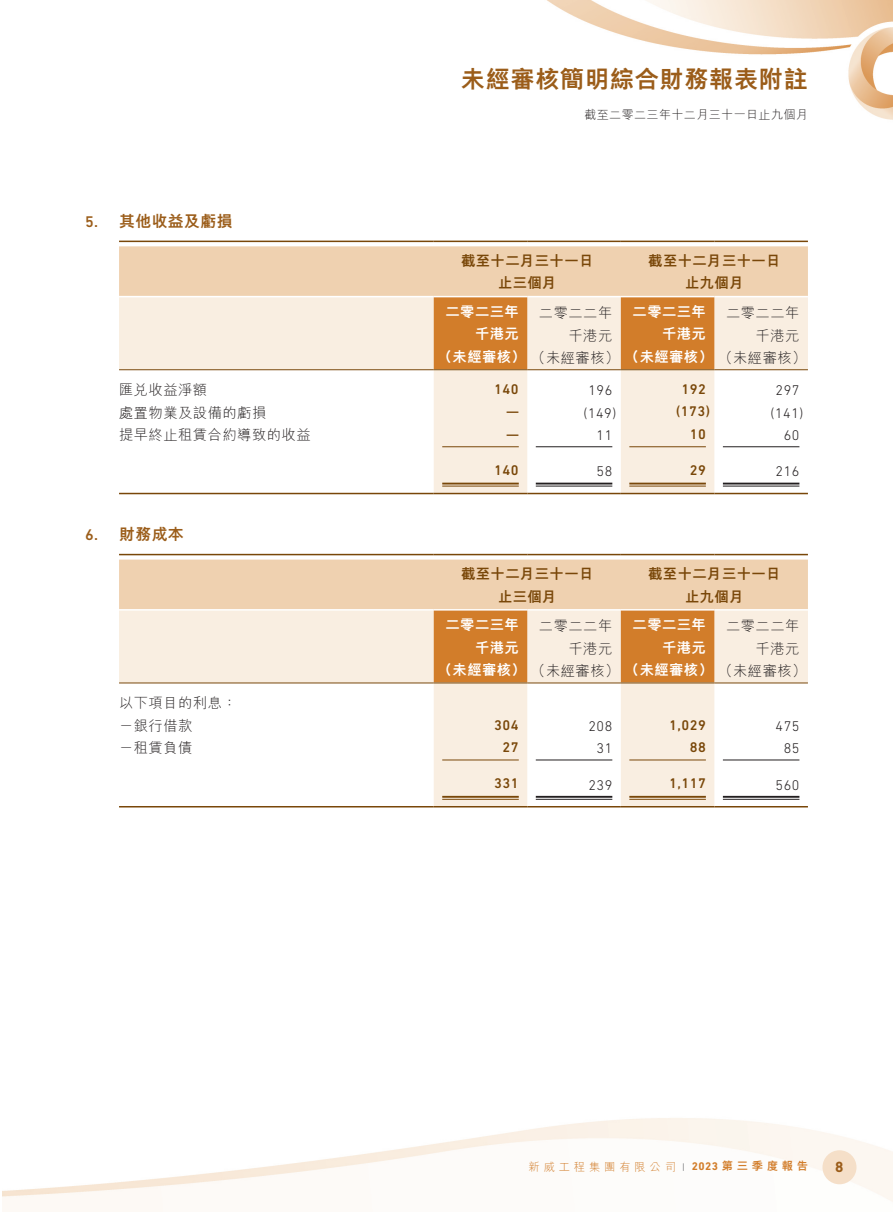
<style>
.page{position:relative;width:893px;height:1212px;background:#fff}
.page>*{position:absolute;margin:0;border:0;box-sizing:border-box;transform-origin:0 0}
.t1{font:800 24px "M Hei HK";letter-spacing:.035em;color:#9b5d1a}
._3__標題{font:800 15.75px "M Hei HK";letter-spacing:.035em;color:#9b5d1a}
.t2{font:700 15px "DIN Next LT Pro";color:#9b5d1a}
._1__內文{font:800 14.25px "M Hei HK";letter-spacing:.035em;color:#fff}
._1__內文-2{font:300 14.25px "M Hei HK";letter-spacing:.035em;color:#231f20}
._1__內文-3{font:800 14.25px "M Hei HK";letter-spacing:.035em;color:#794709}
._1__內文-4{font:300 14.25px "DIN Next LT Pro";letter-spacing:.035em;color:#231f20}
._1__內文-5{font:500 14.25px "DIN Next LT Pro";letter-spacing:.035em;color:#794709}
.t3{font:300 12px "M Hei HK";letter-spacing:.035em;color:#231f20}
.t4{font:300 11.25px "M Hei HK";letter-spacing:.345em;color:#d27d2a}
.s1{font-family:"DIN Next LT Pro";font-weight:500}
.s2{font-weight:300;color:#231f20}
.s3{font-weight:800;font-size:7.5px;color:#6c6d70}
.s4{font-family:"DIN Next LT Pro";font-weight:700}
.s5{font-weight:800}
</style>
<div class="page">
<img style="left:2px;top:0;width:891px;height:1202px">
<div style="left:822px;top:1150px;width:34px;height:34px;background:#f5dfc8;border-radius:50%"></div>
<svg style="left:119px;top:246px;width:689px;height:247px"></svg>
<hr style="left:119px;top:296px;width:315px;height:1px;background:#fff">
<hr style="left:434px;top:296px;width:93px;height:1px;background:#fff">
<hr style="left:527px;top:296px;width:94px;height:1px;background:#fff">
<hr style="left:621px;top:296px;width:93px;height:1px;background:#fff">
<hr style="left:714px;top:296px;width:94px;height:1px;background:#fff">
<hr style="left:119px;top:241px;width:315px;height:1px;background:#794709">
<hr style="left:434px;top:241px;width:93px;height:1px;background:#794709">
<hr style="left:527px;top:241px;width:94px;height:1px;background:#794709">
<hr style="left:621px;top:241px;width:93px;height:1px;background:#794709">
<hr style="left:714px;top:241px;width:94px;height:1px;background:#794709">
<hr style="left:119px;top:369px;width:315px;height:1px;background:#794709">
<hr style="left:434px;top:369px;width:93px;height:1px;background:#794709">
<hr style="left:527px;top:369px;width:94px;height:1px;background:#794709">
<hr style="left:621px;top:369px;width:93px;height:1px;background:#794709">
<hr style="left:714px;top:369px;width:94px;height:1px;background:#794709">
<hr style="left:442px;top:446px;width:77px;height:1px;background:#794709">
<hr style="left:536px;top:446px;width:76px;height:1px;background:#231f20">
<hr style="left:629px;top:446px;width:77px;height:1px;background:#794709">
<hr style="left:723px;top:446px;width:76px;height:1px;background:#231f20">
<hr style="left:442px;top:483px;width:77px;height:1px;background:#794709">
<hr style="left:442px;top:486px;width:77px;height:1px;background:#794709">
<hr style="left:536px;top:483px;width:76px;height:1px;background:#231f20">
<hr style="left:536px;top:486px;width:76px;height:1px;background:#231f20">
<hr style="left:629px;top:483px;width:77px;height:1px;background:#794709">
<hr style="left:629px;top:486px;width:77px;height:1px;background:#794709">
<hr style="left:723px;top:483px;width:76px;height:1px;background:#231f20">
<hr style="left:723px;top:486px;width:76px;height:1px;background:#231f20">
<hr style="left:119px;top:493px;width:315px;height:1px;background:#794709">
<hr style="left:434px;top:493px;width:93px;height:1px;background:#794709">
<hr style="left:527px;top:493px;width:94px;height:1px;background:#794709">
<hr style="left:621px;top:493px;width:93px;height:1px;background:#794709">
<hr style="left:714px;top:493px;width:94px;height:1px;background:#794709">
<svg style="left:119px;top:559px;width:689px;height:247px"></svg>
<hr style="left:119px;top:609px;width:315px;height:1px;background:#fff">
<hr style="left:434px;top:609px;width:93px;height:1px;background:#fff">
<hr style="left:527px;top:609px;width:94px;height:1px;background:#fff">
<hr style="left:621px;top:609px;width:93px;height:1px;background:#fff">
<hr style="left:714px;top:609px;width:94px;height:1px;background:#fff">
<hr style="left:119px;top:554px;width:315px;height:1px;background:#794709">
<hr style="left:434px;top:554px;width:93px;height:1px;background:#794709">
<hr style="left:527px;top:554px;width:94px;height:1px;background:#794709">
<hr style="left:621px;top:554px;width:93px;height:1px;background:#794709">
<hr style="left:714px;top:554px;width:94px;height:1px;background:#794709">
<hr style="left:119px;top:682px;width:315px;height:1px;background:#794709">
<hr style="left:434px;top:682px;width:93px;height:1px;background:#794709">
<hr style="left:527px;top:682px;width:94px;height:1px;background:#794709">
<hr style="left:621px;top:682px;width:93px;height:1px;background:#794709">
<hr style="left:714px;top:682px;width:94px;height:1px;background:#794709">
<hr style="left:442px;top:759px;width:77px;height:1px;background:#794709">
<hr style="left:536px;top:759px;width:76px;height:1px;background:#231f20">
<hr style="left:629px;top:759px;width:77px;height:1px;background:#794709">
<hr style="left:723px;top:759px;width:76px;height:1px;background:#231f20">
<hr style="left:442px;top:796px;width:77px;height:2px;background:#794709">
<hr style="left:442px;top:799px;width:77px;height:1px;background:#794709">
<hr style="left:536px;top:796px;width:76px;height:2px;background:#231f20">
<hr style="left:536px;top:799px;width:76px;height:1px;background:#231f20">
<hr style="left:629px;top:796px;width:77px;height:2px;background:#794709">
<hr style="left:629px;top:799px;width:77px;height:1px;background:#794709">
<hr style="left:723px;top:796px;width:76px;height:2px;background:#231f20">
<hr style="left:723px;top:799px;width:76px;height:1px;background:#231f20">
<hr style="left:119px;top:806px;width:315px;height:1px;background:#794709">
<hr style="left:434px;top:806px;width:93px;height:1px;background:#794709">
<hr style="left:527px;top:806px;width:94px;height:1px;background:#794709">
<hr style="left:621px;top:806px;width:93px;height:1px;background:#794709">
<hr style="left:714px;top:806px;width:94px;height:1px;background:#794709">
<p class="_3__標題" style="left:85px;top:213px;width:149px"><span class="s1">5.</span> 其他收益及虧損</p>
<h1 class="t1" style="left:461px;top:67px;width:348px">未經審核簡明綜合財務報表附註</h1>
<p class="t3" style="left:584px;top:108px;width:225px">截至二零二三年十二月三十一日止九個月</p>
<p class="_1__內文-3" style="left:461px;top:253px;width:134px">截至十二月三十一日</p>
<p class="_1__內文-3" style="left:498px;top:276px;width:60px">止三個月</p>
<p class="_1__內文-3" style="left:648px;top:253px;width:134px">截至十二月三十一日</p>
<p class="_1__內文-3" style="left:685px;top:276px;width:60px">止九個月</p>
<p class="_1__內文" style="left:445px;top:304px;width:75px">二零二三年</p>
<p class="_1__內文-2" style="left:539px;top:305px;width:75px">二零二二年</p>
<p class="_1__內文" style="left:633px;top:304px;width:75px">二零二三年</p>
<p class="_1__內文-2" style="left:726px;top:305px;width:75px">二零二二年</p>
<p class="_1__內文" style="left:475px;top:327px;width:45px">千港元</p>
<p class="_1__內文-2" style="left:568px;top:328px;width:45px">千港元</p>
<p class="_1__內文" style="left:662px;top:327px;width:45px">千港元</p>
<p class="_1__內文-2" style="left:756px;top:328px;width:45px">千港元</p>
<p class="_1__內文" style="left:438px;top:349px;width:370px">（未經審核）<span class="s2">（未經審核）</span>（未經審核）<span class="s2">（未經審核）</span></p>
<p class="_1__內文-2" style="left:119px;top:383px;width:90px">匯兌收益淨額</p>
<p class="_1__內文-5" style="left:494px;top:381px;width:26px">140</p>
<p class="_1__內文-4" style="left:588px;top:382px;width:25px">196</p>
<p class="_1__內文-5" style="left:681px;top:381px;width:26px">192</p>
<p class="_1__內文-4" style="left:776px;top:382px;width:25px">297</p>
<p class="_1__內文-2" style="left:119px;top:405px;width:149px">處置物業及設備的虧損</p>
<p class="_1__內文-5" style="left:506px;top:403px;width:14px">—</p>
<p class="_1__內文-4" style="left:584px;top:404px;width:34px">(149)</p>
<p class="_1__內文-5" style="left:676px;top:403px;width:35px">(173)</p>
<p class="_1__內文-4" style="left:771px;top:404px;width:34px">(141)</p>
<p class="_1__內文-2" style="left:119px;top:428px;width:193px">提早終止租賃合約導致的收益</p>
<p class="_1__內文-5" style="left:506px;top:426px;width:14px">—</p>
<p class="_1__內文-4" style="left:597px;top:427px;width:17px">11</p>
<p class="_1__內文-5" style="left:690px;top:426px;width:18px">10</p>
<p class="_1__內文-4" style="left:784px;top:427px;width:17px">60</p>
<p class="_1__內文-5" style="left:494px;top:462px;width:26px">140</p>
<p class="_1__內文-4" style="left:597px;top:463px;width:17px">58</p>
<p class="_1__內文-5" style="left:690px;top:462px;width:18px">29</p>
<p class="_1__內文-4" style="left:776px;top:463px;width:25px">216</p>
<p class="_3__標題" style="left:85px;top:526px;width:100px"><span class="s1">6.</span> 財務成本</p>
<p class="_1__內文-3" style="left:461px;top:567px;width:134px">截至十二月三十一日</p>
<p class="_1__內文-3" style="left:498px;top:589px;width:60px">止三個月</p>
<p class="_1__內文-3" style="left:648px;top:567px;width:134px">截至十二月三十一日</p>
<p class="_1__內文-3" style="left:685px;top:589px;width:60px">止九個月</p>
<p class="_1__內文" style="left:445px;top:618px;width:75px">二零二三年</p>
<p class="_1__內文-2" style="left:539px;top:619px;width:75px">二零二二年</p>
<p class="_1__內文" style="left:633px;top:618px;width:75px">二零二三年</p>
<p class="_1__內文-2" style="left:726px;top:619px;width:75px">二零二二年</p>
<p class="_1__內文" style="left:475px;top:640px;width:45px">千港元</p>
<p class="_1__內文-2" style="left:568px;top:641px;width:45px">千港元</p>
<p class="_1__內文" style="left:662px;top:640px;width:45px">千港元</p>
<p class="_1__內文-2" style="left:756px;top:641px;width:45px">千港元</p>
<p class="_1__內文" style="left:438px;top:663px;width:370px">（未經審核）<span class="s2">（未經審核）</span>（未經審核）<span class="s2">（未經審核）</span></p>
<p class="_1__內文-2" style="left:119px;top:696px;width:119px">以下項目的利息：</p>
<p class="_1__內文-2" style="left:119px;top:718px;width:75px">－銀行借款</p>
<p class="_1__內文-5" style="left:494px;top:716px;width:26px">304</p>
<p class="_1__內文-4" style="left:588px;top:718px;width:25px">208</p>
<p class="_1__內文-5" style="left:669px;top:716px;width:38px">1,029</p>
<p class="_1__內文-4" style="left:776px;top:718px;width:25px">475</p>
<p class="_1__內文-2" style="left:119px;top:741px;width:75px">－租賃負債</p>
<p class="_1__內文-5" style="left:503px;top:739px;width:18px">27</p>
<p class="_1__內文-4" style="left:597px;top:740px;width:17px">31</p>
<p class="_1__內文-5" style="left:690px;top:739px;width:18px">88</p>
<p class="_1__內文-4" style="left:784px;top:740px;width:17px">85</p>
<p class="_1__內文-5" style="left:494px;top:775px;width:26px">331</p>
<p class="_1__內文-4" style="left:588px;top:776px;width:25px">239</p>
<p class="_1__內文-5" style="left:669px;top:775px;width:38px">1,117</p>
<p class="_1__內文-4" style="left:776px;top:776px;width:25px">560</p>
<p class="t4" style="left:529px;top:1161px;width:281px">新威工程集團有限公司<span class="s3">｜</span> <span class="s4">2023</span> <span class="s5">第三季度報告</span></p>
<p class="t2" style="left:835px;top:1158px;width:10px">8</p>
</div>
